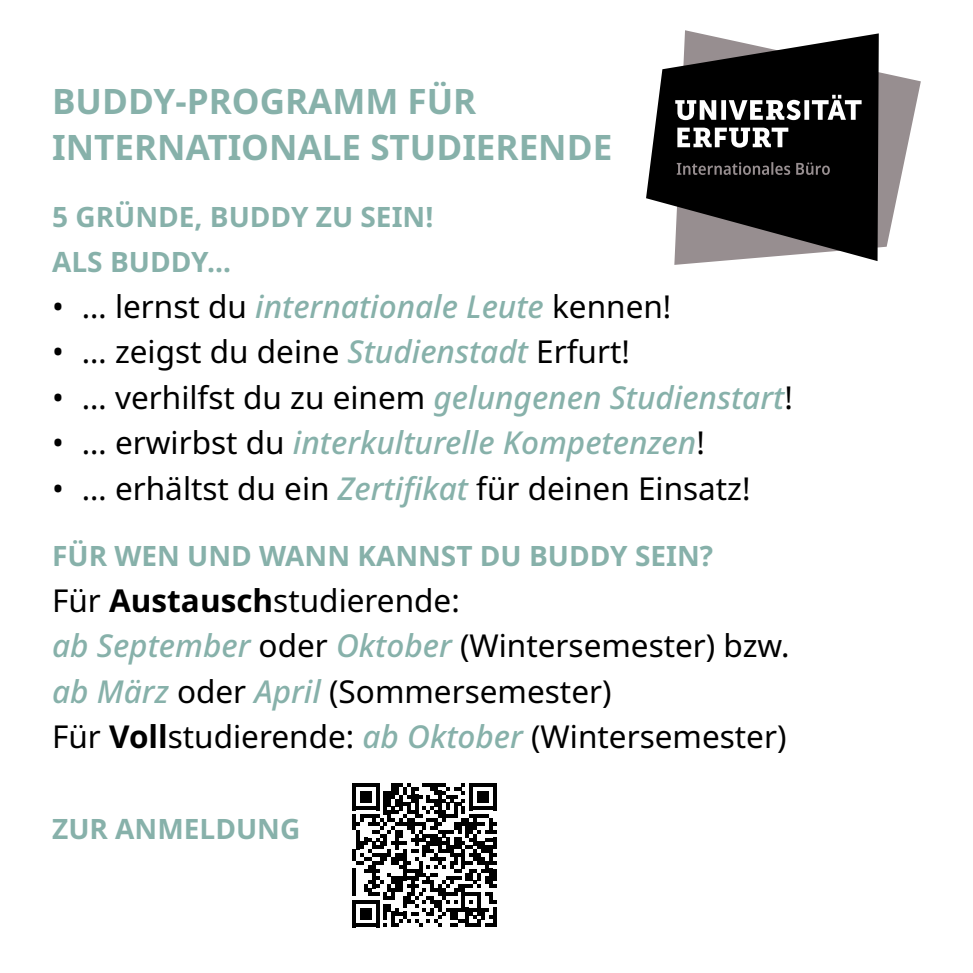
<style>
.page{position:relative;width:973px;height:973px;background:#fff}
.page>*{position:absolute;margin:0;border:0;box-sizing:border-box;transform-origin:0 0}
.t1{font:700 35px/45.5px "Noto Sans";color:#87b1aa}
.t2{font:31.5px/45.5px "Noto Sans";color:#000}
.t3{font:italic 500 31.5px "Noto Sans";color:#87b1aa}
.t4{font:700 28px/45.5px "Noto Sans";color:#87b1aa}
.s1{font-weight:400;font-style:normal;color:#000}
.s2{font-weight:500;font-style:italic;color:#87b1aa}
.s3{font-weight:700}
</style>
<div class="page">
<hr style="left:352px;top:782px;width:4px;height:28px;background:#000">
<hr style="left:352px;top:814px;width:4px;height:15px;background:#000">
<hr style="left:352px;top:849px;width:4px;height:11px;background:#000">
<hr style="left:352px;top:868px;width:4px;height:27px;background:#000">
<hr style="left:352px;top:899px;width:4px;height:27px;background:#000">
<svg style="left:356px;top:783px;width:140px;height:143px"></svg>
<svg style="left:492px;top:907px;width:4px;height:19px"></svg>
<svg style="left:674px;top:30px;width:246px;height:235px"></svg>
<svg style="left:646px;top:33px;width:232px;height:228px;background:#3c3a3b"></svg>
<svg style="left:677px;top:128px;width:111px;height:19px"></svg>
<svg style="left:675px;top:95px;width:186px;height:25px"></svg>
<svg style="left:676px;top:162px;width:153px;height:13px;background:#333031"></svg>
<p class="t1" style="left:52px;top:80px;width:561px">BUDDY-PROGRAMM FÜR<br>INTERNATIONALE STUDIERENDE</p>
<p class="t4" style="left:52px;top:194px;width:382px">5 GRÜNDE, BUDDY ZU SEIN!<br>ALS BUDDY…</p>
<p class="t3" style="left:52px;top:284px;width:620px"><span class="s1">• … lernst du</span> internationale Leute <span class="s1">kennen!</span></p>
<p class="t2" style="left:52px;top:329px;width:579px">• … zeigst du deine <span class="s2">Studienstadt</span> Erfurt!</p>
<p class="t3" style="left:52px;top:374px;width:742px"><span class="s1">• … verhilfst du zu einem</span> gelungenen Studienstart<span class="s1">!</span></p>
<p class="t3" style="left:52px;top:420px;width:654px"><span class="s1">• … erwirbst du</span> interkulturelle Kompetenzen<span class="s1">!</span></p>
<p class="t2" style="left:52px;top:466px;width:699px">• … erhältst du ein <span class="s2">Zertifikat</span> für deinen Einsatz!</p>
<p class="t4" style="left:52px;top:534px;width:662px">FÜR WEN UND WANN KANNST DU BUDDY SEIN?</p>
<p class="t2" style="left:52px;top:578px;width:738px">Für <span class="s3">Austausch</span>studierende:<br><span class="s2">ab September</span> oder <span class="s2">Oktober</span> (Wintersemester) bzw. <span class="s2">ab März</span> oder <span class="s2">April</span> (Sommersemester)<br>Für <span class="s3">Voll</span>studierende: <span class="s2">ab Oktober</span> (Wintersemester)</p>
<p class="t4" style="left:52px;top:807px;width:250px">ZUR ANMELDUNG</p>
</div>
